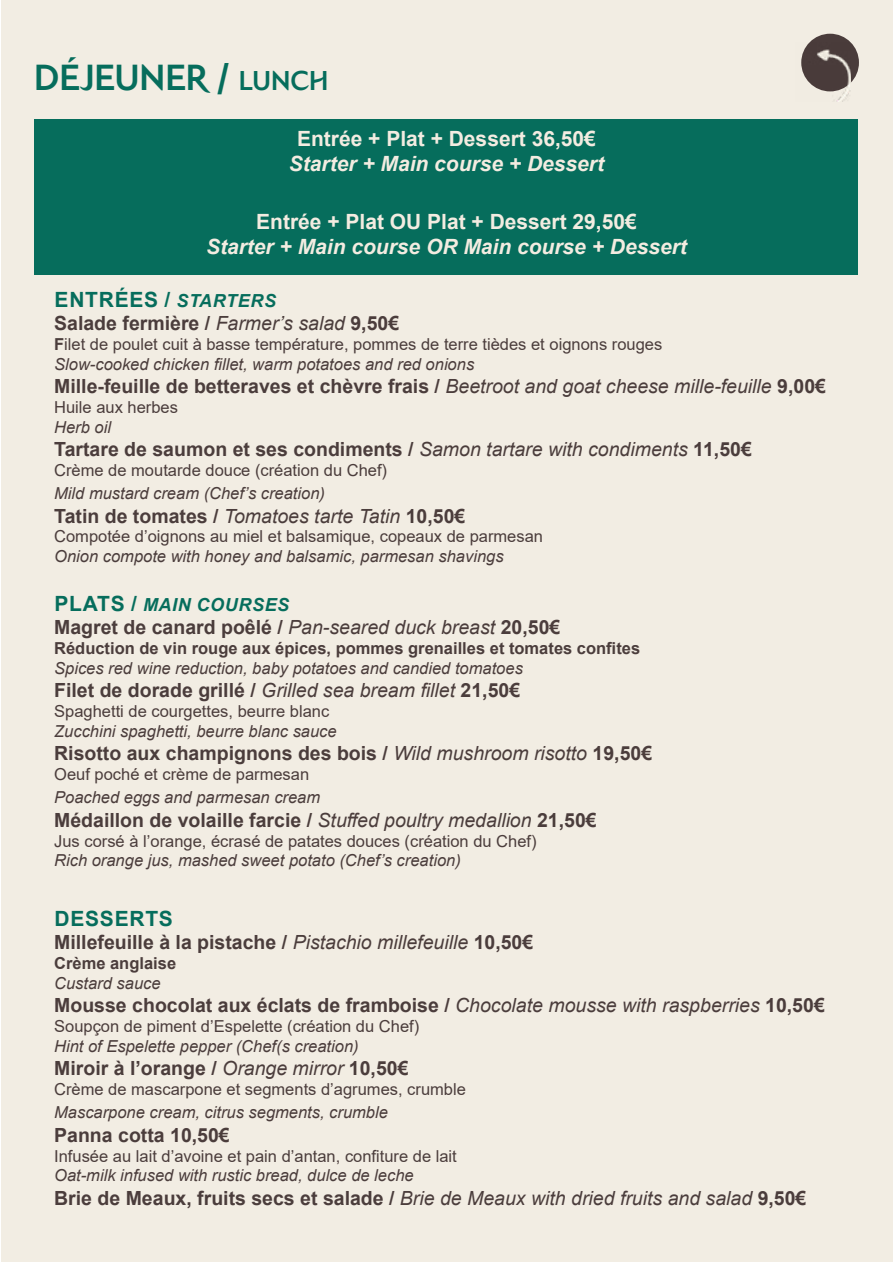
<style>
.page{position:relative;width:893px;height:1263px;background:#fff}
.page>*{position:absolute;margin:0;border:0;box-sizing:border-box;transform-origin:0 0}
.t1{font:700 36px "Nea";color:#066d5c}
.t2{font:italic 700 21px "Arial";color:#f3ece1}
.t3{font:700 21px "Arial";color:#f3ece1}
.t4{font:700 21px "Arial";letter-spacing:.035em;color:#066d5c}
.t5{font:700 19.5px "Arial";color:#4b3d3c}
.t6{font:italic 700 18px "Arial";letter-spacing:.035em;color:#066d5c}
.t7{font:16.5px/19.8px "Arial";color:#4b3d3c}
.t8{font:italic 16.5px "Arial";color:#4b3d3c}
.t9{font:700 16.5px "Arial";color:#4b3d3c}
.s1{font-size:27px}
.s2{font-style:italic;font-size:18px}
.s3{font-weight:400;font-style:italic}
.s4{font-weight:700}
.s5{font-style:italic}
.s6{font-style:normal;font-size:21px}
</style>
<div class="page">
<div style="left:1px;top:1px;width:891px;height:1261px;background:#f2ede3"></div>
<img style="left:801px;top:34px;width:58px;height:57px;border-radius:29px">
<img style="left:801px;top:43px;width:50px;height:59px">
<div style="left:35px;top:119px;width:823px;height:155px;background:#066d5c"></div>
<h1 class="t1" style="left:34px;top:55px;width:296px">DÉJEUNER / <span class="s1">LUNCH</span></h1>
<p class="t3" style="left:297px;top:124px;width:300px">Entrée + Plat + Dessert 36,50€</p>
<p class="t2" style="left:289px;top:150px;width:317px">Starter + Main course + Dessert</p>
<p class="t3" style="left:256px;top:206px;width:382px">Entrée + Plat OU Plat + Dessert 29,50€</p>
<p class="t2" style="left:206px;top:232px;width:482px">Starter + Main course OR Main course + Dessert</p>
<p class="t4" style="left:55px;top:284px;width:223px">ENTRÉES / <span class="s2">STARTERS</span></p>
<p class="t5" style="left:54px;top:309px;width:347px">Salade fermière / <span class="s3">Farmer’s salad</span> 9,50€</p>
<p class="t7" style="left:54px;top:334px;width:610px"><span class="s4">F</span>ilet de poulet cuit à basse température, pommes de terre tièdes et oignons rouges<br><span class="s5">Slow-cooked chicken fillet, warm potatoes and red onions</span></p>
<p class="t5" style="left:54px;top:372px;width:773px">Mille-feuille de betteraves et chèvre frais / <span class="s3">Beetroot and goat cheese mille-feuille</span> 9,00€</p>
<p class="t7" style="left:54px;top:397px;width:125px">Huile aux herbes</p>
<p class="t8" style="left:54px;top:416px;width:58px">Herb oil</p>
<p class="t5" style="left:54px;top:435px;width:699px">Tartare de saumon et ses condiments / <span class="s3">Samon tartare with condiments</span> 11,50€</p>
<p class="t7" style="left:54px;top:460px;width:334px">Crème de moutarde douce (création du Chef)</p>
<p class="t8" style="left:54px;top:483px;width:272px">Mild mustard cream (Chef’s creation)</p>
<p class="t5" style="left:54px;top:502px;width:413px">Tatin de tomates / <span class="s3">Tomatoes tarte Tatin</span> 10,50€</p>
<p class="t7" style="left:54px;top:527px;width:490px">Compotée d’oignons au miel et balsamique, copeaux de parmesan</p>
<p class="t8" style="left:54px;top:546px;width:451px">Onion compote with honey and balsamic, parmesan shavings</p>
<p class="t6" style="left:55px;top:592px;width:236px"><span class="s6">PLATS /</span> MAIN COURSES</p>
<p class="t5" style="left:54px;top:614px;width:508px">Magret de canard poêlé / <span class="s3">Pan-seared duck breast</span> 20,50€</p>
<p class="t9" style="left:54px;top:637px;width:587px">Réduction de vin rouge aux épices, pommes grenailles et tomates confites</p>
<p class="t8" style="left:54px;top:657px;width:470px">Spices red wine reduction, baby potatoes and candied tomatoes</p>
<p class="t5" style="left:54px;top:677px;width:467px">Filet de dorade grillé / <span class="s3">Grilled sea bream fillet</span> 21,50€</p>
<p class="t7" style="left:54px;top:701px;width:277px">Spaghetti de courgettes, beurre blanc</p>
<p class="t8" style="left:54px;top:720px;width:284px">Zucchini spaghetti, beurre blanc sauce</p>
<p class="t5" style="left:54px;top:740px;width:599px">Risotto aux champignons des bois / <span class="s3">Wild mushroom risotto</span> 19,50€</p>
<p class="t7" style="left:54px;top:764px;width:256px">Oeuf poché et crème de parmesan</p>
<p class="t8" style="left:54px;top:787px;width:267px">Poached eggs and parmesan cream</p>
<p class="t5" style="left:54px;top:806px;width:544px">Médaillon de volaille farcie / <span class="s3">Stuffed poultry medallion</span> 21,50€</p>
<p class="t7" style="left:54px;top:831px;width:484px">Jus corsé à l’orange, écrasé de patates douces (création du Chef)</p>
<p class="t8" style="left:54px;top:850px;width:408px">Rich orange jus, mashed sweet potato (Chef’s creation)</p>
<p class="t4" style="left:55px;top:903px;width:120px">DESSERTS</p>
<p class="t5" style="left:54px;top:928px;width:481px">Millefeuille à la pistache / <span class="s3">Pistachio millefeuille</span> 10,50€</p>
<p class="t9" style="left:54px;top:951px;width:123px">Crème anglaise</p>
<p class="t8" style="left:54px;top:972px;width:108px">Custard sauce</p>
<p class="t5" style="left:54px;top:991px;width:772px">Mousse chocolat aux éclats de framboise / <span class="s3">Chocolate mousse with raspberries</span> 10,50€</p>
<p class="t7" style="left:54px;top:1016px;width:367px">Soupçon de piment d’Espelette (création du Chef)</p>
<p class="t8" style="left:54px;top:1035px;width:306px">Hint of Espelette pepper (Chef(s creation)</p>
<p class="t5" style="left:54px;top:1054px;width:356px">Miroir à l’orange / <span class="s3">Orange mirror</span> 10,50€</p>
<p class="t7" style="left:54px;top:1079px;width:413px">Crème de mascarpone et segments d’agrumes, crumble</p>
<p class="t8" style="left:54px;top:1102px;width:335px">Mascarpone cream, citrus segments, crumble</p>
<p class="t5" style="left:54px;top:1121px;width:177px">Panna cotta 10,50€</p>
<p class="t7" style="left:54px;top:1146px;width:404px">Infusée au lait d’avoine et pain d’antan, confiture de lait</p>
<p class="t8" style="left:54px;top:1165px;width:361px">Oat-milk infused with rustic bread, dulce de leche</p>
<p class="t5" style="left:54px;top:1184px;width:754px">Brie de Meaux, fruits secs et salade / <span class="s3">Brie de Meaux with dried fruits and salad</span> 9,50€</p>
</div>
